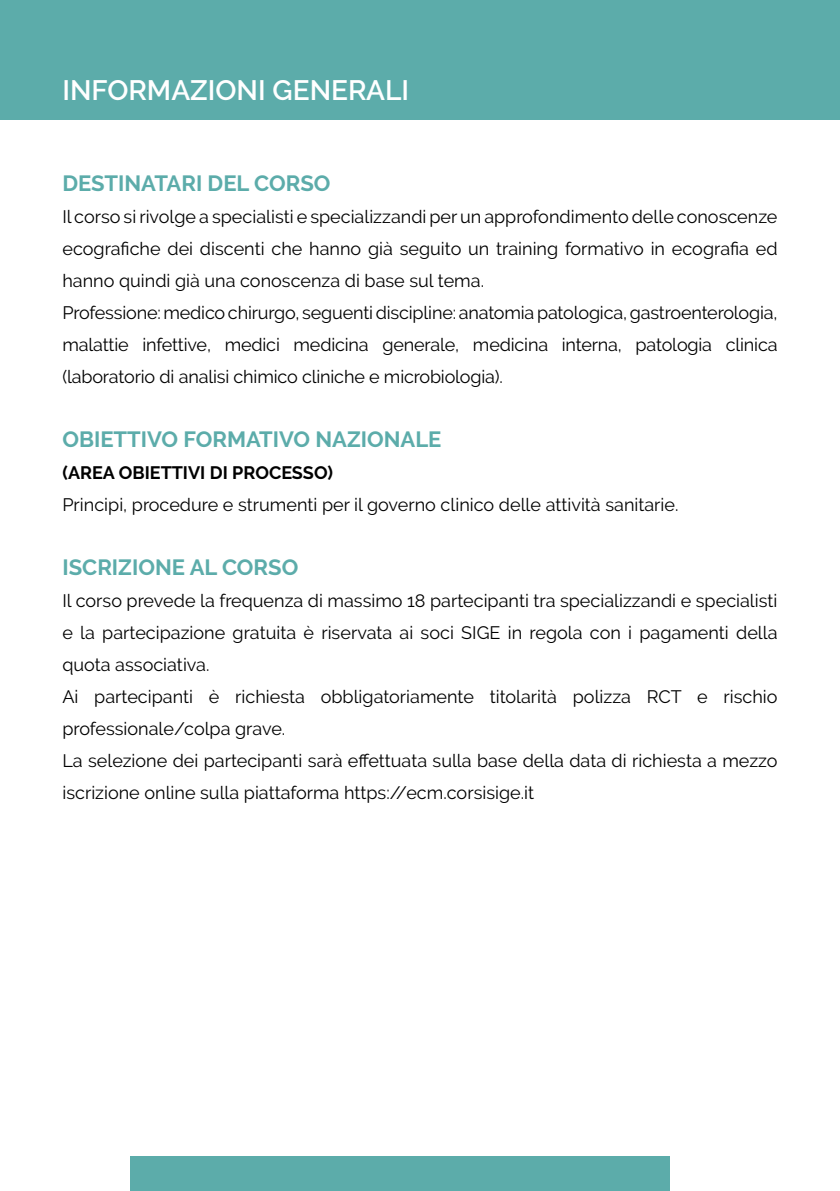
<style>
.page{position:relative;width:840px;height:1191px;background:#fff}
.page>*{position:absolute;margin:0;border:0;box-sizing:border-box;transform-origin:0 0}
.t1{font:600 28px "Raleway";color:#fff}
.t2{font:700 22px "Raleway";color:#5cacaa}
.t3{font:18px/32px "Raleway";color:#000}
.t4{font:700 18px "Raleway";color:#000}
</style>
<div class="page">
<div style="left:0;top:0;width:839px;height:120px;background:#5cacaa"></div>
<div style="left:130px;top:1156px;width:540px;height:34px;background:#5cacaa"></div>
<h1 class="t1" style="left:62px;top:74px;width:348px">INFORMAZIONI GENERALI</h1>
<p class="t2" style="left:62px;top:170px;width:269px">DESTINATARI DEL CORSO</p>
<p class="t3" style="left:62px;top:200px;width:716px">Il corso si rivolge a specialisti e specializzandi per un approfondimento delle conoscenze ecografiche dei discenti che hanno già seguito un training formativo in ecografia ed hanno quindi già una conoscenza di base sul tema.<br>Professione: medico chirurgo, seguenti discipline: anatomia patologica, gastroenterologia, malattie infettive, medici medicina generale, medicina interna, patologia clinica (laboratorio di analisi chimico cliniche e microbiologia).</p>
<p class="t2" style="left:62px;top:426px;width:380px">OBIETTIVO FORMATIVO NAZIONALE</p>
<p class="t4" style="left:62px;top:462px;width:272px">(AREA OBIETTIVI DI PROCESSO)</p>
<p class="t3" style="left:62px;top:488px;width:617px">Principi, procedure e strumenti per il governo clinico delle attività sanitarie.</p>
<p class="t2" style="left:62px;top:554px;width:237px">ISCRIZIONE AL CORSO</p>
<p class="t3" style="left:62px;top:584px;width:716px">Il corso prevede la frequenza di massimo 18 partecipanti tra specializzandi e specialisti e la partecipazione gratuita è riservata ai soci SIGE in regola con i pagamenti della quota associativa.<br>Ai partecipanti è richiesta obbligatoriamente titolarità polizza RCT e rischio professionale/colpa grave.<br>La selezione dei partecipanti sarà effettuata sulla base della data di richiesta a mezzo iscrizione online sulla piattaforma https://ecm.corsisige.it</p>
</div>
